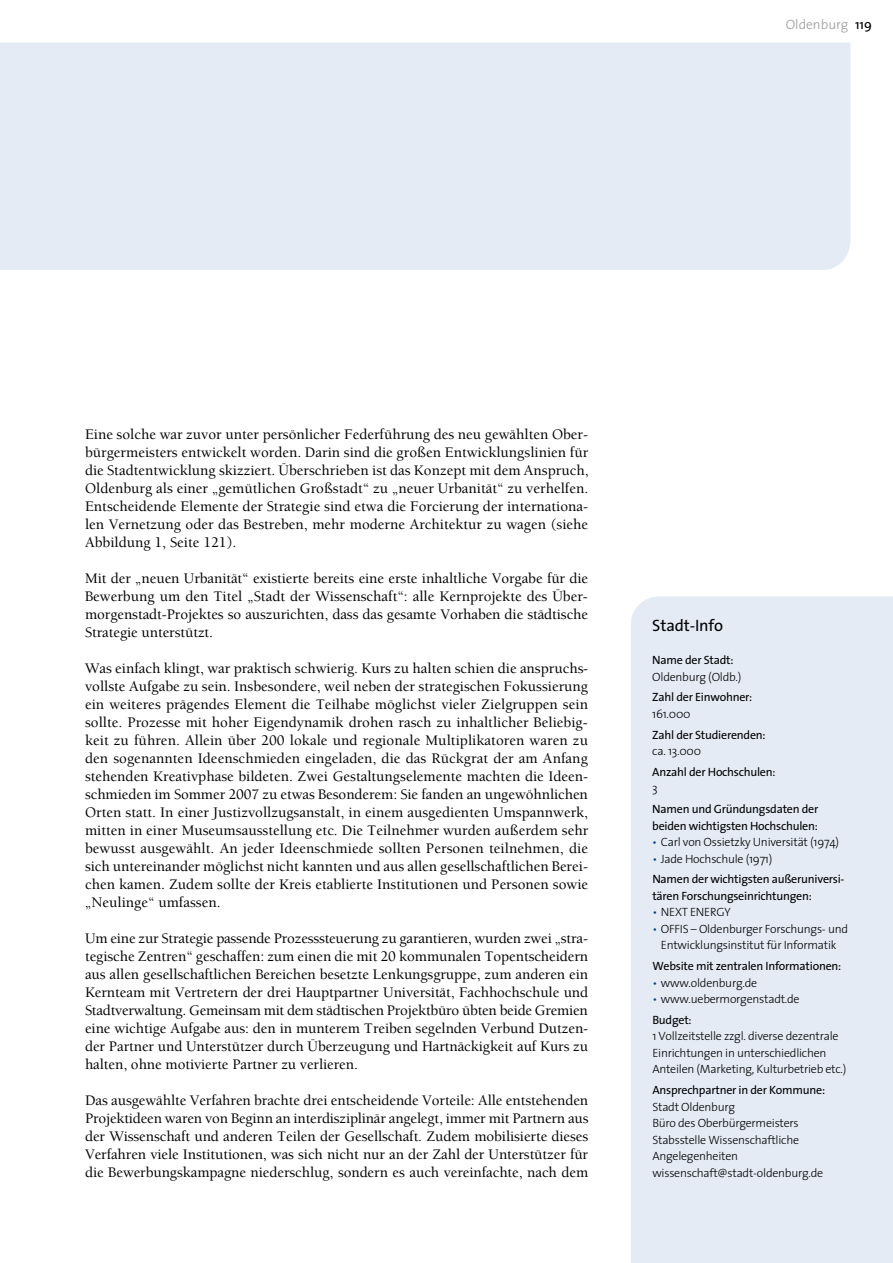
<style>
.page{position:relative;width:893px;height:1263px;background:#fff}
.page>*{position:absolute;margin:0;border:0;box-sizing:border-box;transform-origin:0 0}
.t1{font:16.5px "The Sans";letter-spacing:-.01em;color:#000}
.t2{font:500 15px/18px "Berkeley";letter-spacing:-.005em;color:#000;text-align:justify}
.t3{font:300 13.5px "The Sans";color:#969a97}
.t4{font:300 12px/16.5px "The Sans";letter-spacing:-.02em;color:#000}
.t5{font:12px/16.5px "The Sans";letter-spacing:-.02em;color:#000}
.s1{font-weight:400;color:#000}
.s2{color:#003d80}
.s3{font-weight:300;color:#003d80}
.s4{font-weight:300}
.s5{font-weight:400}
</style>
<div class="page">
<div style="left:0;top:43px;width:850px;height:227px;background:#e4ebf5"></div>
<div style="left:631px;top:596px;width:262px;height:667px;background:#e4ebf5"></div>
<p class="t3" style="left:786px;top:13px;width:88px">Oldenburg <span class="s1">119</span></p>
<p class="t2" style="left:85px;top:425px;width:505px">Eine solche war zuvor unter persönlicher Federführung des neu gewählten Ober&shy;bürgermeisters entwickelt worden. Darin sind die großen Entwicklungslinien für die Stadtentwicklung skizziert. Überschrieben ist das Konzept mit dem Anspruch, Oldenburg als einer „gemütlichen Großstadt“ zu „neuer Urbanität“ zu verhelfen.<br>Entscheidende Elemente der Strategie sind etwa die Forcierung der internationa&shy;len Vernetzung oder das Bestreben, mehr moderne Architektur zu wagen (siehe Abbildung 1, Seite 121).</p>
<p class="t2" style="left:85px;top:569px;width:505px">Mit der „neuen Urbanität“ existierte bereits eine erste inhaltliche Vorgabe für die Bewerbung um den Titel „Stadt der Wissenschaft“: alle Kernprojekte des Über&shy;morgenstadt-Projektes so auszurichten, dass das gesamte Vorhaben die städtische Strategie unterstützt.</p>
<p class="t2" style="left:85px;top:659px;width:505px">Was einfach klingt, war praktisch schwierig. Kurs zu halten schien die anspruchs&shy;vollste Aufgabe zu sein. Insbesondere, weil neben der strategischen Fokussierung ein weiteres prägendes Element die Teilhabe möglichst vieler Zielgruppen sein sollte. Prozesse mit hoher Eigendynamik drohen rasch zu inhaltlicher Beliebig&shy;keit zu führen. Allein über 200 lokale und regionale Multiplikatoren waren zu den sogenannten Ideenschmieden eingeladen, die das Rückgrat der am Anfang stehenden Kreativphase bildeten. Zwei Gestaltungselemente machten die Ideen&shy;schmieden im Sommer 2007 zu etwas Besonderem: Sie fanden an ungewöhnlichen Orten statt. In einer Justizvollzugsanstalt, in einem ausgedienten Umspannwerk, mitten in einer Museumsausstellung etc. Die Teilnehmer wurden außerdem sehr bewusst ausgewählt. An jeder Ideenschmiede sollten Personen teilnehmen, die sich untereinander möglichst nicht kannten und aus allen gesellschaftlichen Berei&shy;chen kamen. Zudem sollte der Kreis etablierte Institutionen und Personen sowie „Neulinge“ umfassen.</p>
<p class="t2" style="left:85px;top:929px;width:505px">Um eine zur Strategie passende Prozesssteuerung zu garantieren, wurden zwei „stra&shy;tegische Zentren“ geschaffen: zum einen die mit 20 kommunalen Topentscheidern aus allen gesellschaftlichen Bereichen besetzte Lenkungsgruppe, zum anderen ein Kernteam mit Vertretern der drei Hauptpartner Universität, Fachhochschule und Stadtverwaltung. Gemeinsam mit dem städtischen Projektbüro übten beide Gremien eine wichtige Aufgabe aus: den in munterem Treiben segelnden Verbund Dutzen&shy;der Partner und Unterstützer durch Überzeugung und Hartnäckigkeit auf Kurs zu halten, ohne motivierte Partner zu verlieren.</p>
<p class="t2" style="left:85px;top:1091px;width:505px">Das ausgewählte Verfahren brachte drei entscheidende Vorteile: Alle entstehenden Projektideen waren von Beginn an interdisziplinär angelegt, immer mit Partnern aus der Wissenschaft und anderen Teilen der Gesellschaft. Zudem mobilisierte dieses Verfahren viele Institutionen, was sich nicht nur an der Zahl der Unterstützer für die Bewerbungskampagne niederschlug, sondern es auch vereinfachte, nach dem</p>
<p class="t1" style="left:652px;top:612px;width:72px">Stadt-Info</p>
<p class="t5" style="left:652px;top:651px;width:83px">Name der Stadt:</p>
<p class="t4" style="left:652px;top:668px;width:91px">Oldenburg (Oldb.)</p>
<p class="t5" style="left:652px;top:689px;width:102px">Zahl der Einwohner:</p>
<p class="t4" style="left:652px;top:705px;width:40px">161.000</p>
<p class="t5" style="left:652px;top:726px;width:115px">Zahl der Studierenden:</p>
<p class="t4" style="left:652px;top:742px;width:50px">ca. 13.000</p>
<p class="t5" style="left:652px;top:763px;width:125px">Anzahl der Hochschulen:</p>
<p class="t4" style="left:652px;top:779px;width:7px">3</p>
<p class="t5" style="left:652px;top:800px;width:168px">Namen und Gründungsdaten der beiden wichtigsten Hochschulen:</p>
<p class="t4" style="left:652px;top:833px;width:188px"><span class="s2">•</span> Carl von Ossietzky Universität (1974)</p>
<p class="t5" style="left:652px;top:848px;width:194px;line-height:20.7px"><span class="s3">•</span> <span class="s4">Jade Hochschule (1971)<br></span>Namen der wichtigsten außeruniversi-</p>
<p class="t5" style="left:652px;top:887px;width:161px">tären Forschungseinrichtungen:</p>
<p class="t4" style="left:652px;top:903px;width:80px"><span class="s2">•</span> NEXT ENERGY</p>
<p class="t4" style="left:652px;top:920px;width:197px;text-align:center"><span class="s2">•</span> OFFIS – Oldenburger Forschungs- und<br>Entwicklungsinstitut für Informatik</p>
<p class="t5" style="left:652px;top:957px;width:190px">Website mit zentralen Informationen:</p>
<p class="t4" style="left:652px;top:974px;width:106px"><span class="s2">•</span> www.oldenburg.de</p>
<p class="t4" style="left:652px;top:988px;width:149px;line-height:20.7px"><span class="s2">•</span> www.uebermorgenstadt.de<br><span class="s5">Budget:</span></p>
<p class="t4" style="left:652px;top:1027px;width:196px">1 Vollzeitstelle zzgl. diverse dezentrale<br>Einrichtungen in unterschiedlichen<br>Anteilen (Marketing, Kulturbetrieb etc.)</p>
<p class="t5" style="left:652px;top:1081px;width:174px">Ansprechpartner in der Kommune:</p>
<p class="t4" style="left:652px;top:1098px;width:172px">Stadt Oldenburg<br>Büro des Oberbürgermeisters<br>Stabsstelle Wissenschaftliche<br>Angelegenheiten wissenschaft@stadt-oldenburg.de</p>
</div>
